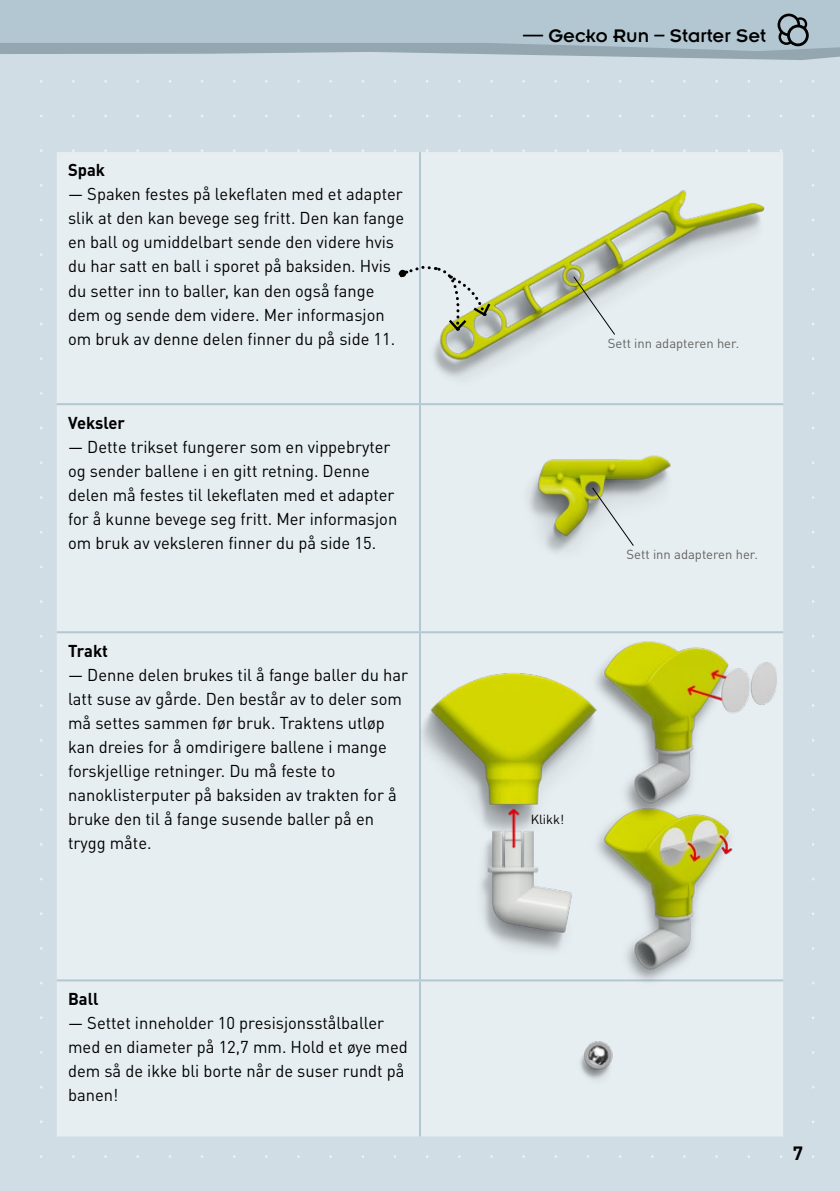
<style>
.page{position:relative;width:840px;height:1191px;background:#fff}
.page>*{position:absolute;margin:0;border:0;box-sizing:border-box;transform-origin:0 0}
.t1{font:20px "Insignia LT Pro";color:#000}
.t2{font:700 19px "DINOT";color:#000}
.t3{font:17px/24px "DINOT";color:#000}
.t4{font:700 17px "DINOT";color:#000}
.t5{font:13px "DINOT";color:#626261}
.t6{font:13px "DINOT";color:#000}
</style>
<div class="page">
<div style="left:0;top:0;width:839px;height:1191px;background:#d0dde5"></div>
<svg style="left:0;top:51px;width:839px;height:9px"></svg>
<svg style="left:0;top:0;width:839px;height:51px;background:#afc2ce"></svg>
<svg style="left:777px;top:14px;width:31px;height:32px"></svg>
<div style="left:57px;top:152px;width:725px;height:984px;background:#e7eef2"></div>
<hr style="left:419px;top:152px;width:2px;height:251px;background:#b3c7d3">
<hr style="left:57px;top:403px;width:363px;height:2px;background:#b3c7d3">
<hr style="left:420px;top:403px;width:362px;height:2px;background:#b3c7d3">
<hr style="left:419px;top:405px;width:2px;height:226px;background:#b3c7d3">
<hr style="left:57px;top:631px;width:363px;height:2px;background:#b3c7d3">
<hr style="left:420px;top:631px;width:362px;height:2px;background:#b3c7d3">
<hr style="left:419px;top:633px;width:2px;height:346px;background:#b3c7d3">
<hr style="left:57px;top:979px;width:363px;height:2px;background:#b3c7d3">
<hr style="left:420px;top:979px;width:362px;height:2px;background:#b3c7d3">
<hr style="left:419px;top:981px;width:2px;height:155px;background:#b3c7d3">
<img style="left:561px;top:1032px;width:61px;height:54px">
<img style="left:412px;top:183px;width:371px;height:208px">
<img style="left:498px;top:430px;width:194px;height:147px">
<img style="left:421px;top:663px;width:137px;height:316px">
<img style="left:558px;top:820px;width:188px;height:166px">
<img style="left:558px;top:613px;width:225px;height:207px">
<svg style="left:572px;top:275px;width:43px;height:61px"></svg>
<svg style="left:590px;top:486px;width:44px;height:61px"></svg>
<img style="left:506px;top:801px;width:18px;height:52px">
<svg style="left:394px;top:265px;width:98px;height:68px;background:#d4dbd3"></svg>
<p class="t4" style="left:68px;top:159px;width:39px">Spak</p>
<p class="t3" style="left:68px;top:182px;width:337px">— Spaken festes på lekeflaten med et adapter slik at den kan bevege seg fritt. Den kan fange en ball og umiddelbart sende den videre hvis du har satt en ball i sporet på baksiden. Hvis du setter inn to baller, kan den også fange dem og sende dem videre. Mer informasjon om bruk av denne delen finner du på side 11.</p>
<p class="t4" style="left:68px;top:411px;width:58px">Veksler</p>
<p class="t3" style="left:68px;top:434px;width:330px">— Dette trikset fungerer som en vippebryter og sender ballene i en gitt retning. Denne delen må festes til lekeflaten med et adapter for å kunne bevege seg fritt. Mer informasjon om bruk av veksleren finner du på side 15.</p>
<p class="t4" style="left:68px;top:639px;width:41px">Trakt</p>
<p class="t3" style="left:68px;top:662px;width:341px">— Denne delen brukes til å fange baller du har latt suse av gårde. Den består av to deler som må settes sammen før bruk. Traktens utløp kan dreies for å omdirigere ballene i mange forskjellige retninger. Du må feste to nanoklisterputer på baksiden av trakten for å bruke den til å fange susende baller på en trygg måte.</p>
<p class="t4" style="left:68px;top:987px;width:32px">Ball</p>
<p class="t3" style="left:68px;top:1010px;width:341px">— Settet inneholder 10 presisjonsstålballer med en diameter på 12,7 mm. Hold et øye med dem så de ikke bli borte når de suser rundt på banen!</p>
<p class="t1" style="left:523px;top:26px;width:244px">— Gecko Run – Starter Set</p>
<p class="t5" style="left:607px;top:335px;width:133px">Sett inn adapteren her.</p>
<p class="t5" style="left:626px;top:546px;width:133px">Sett inn adapteren her.</p>
<p class="t6" style="left:530px;top:811px;width:35px">Klikk!</p>
<p class="t2" style="left:792px;top:1140px;width:12px">7</p>
</div>
